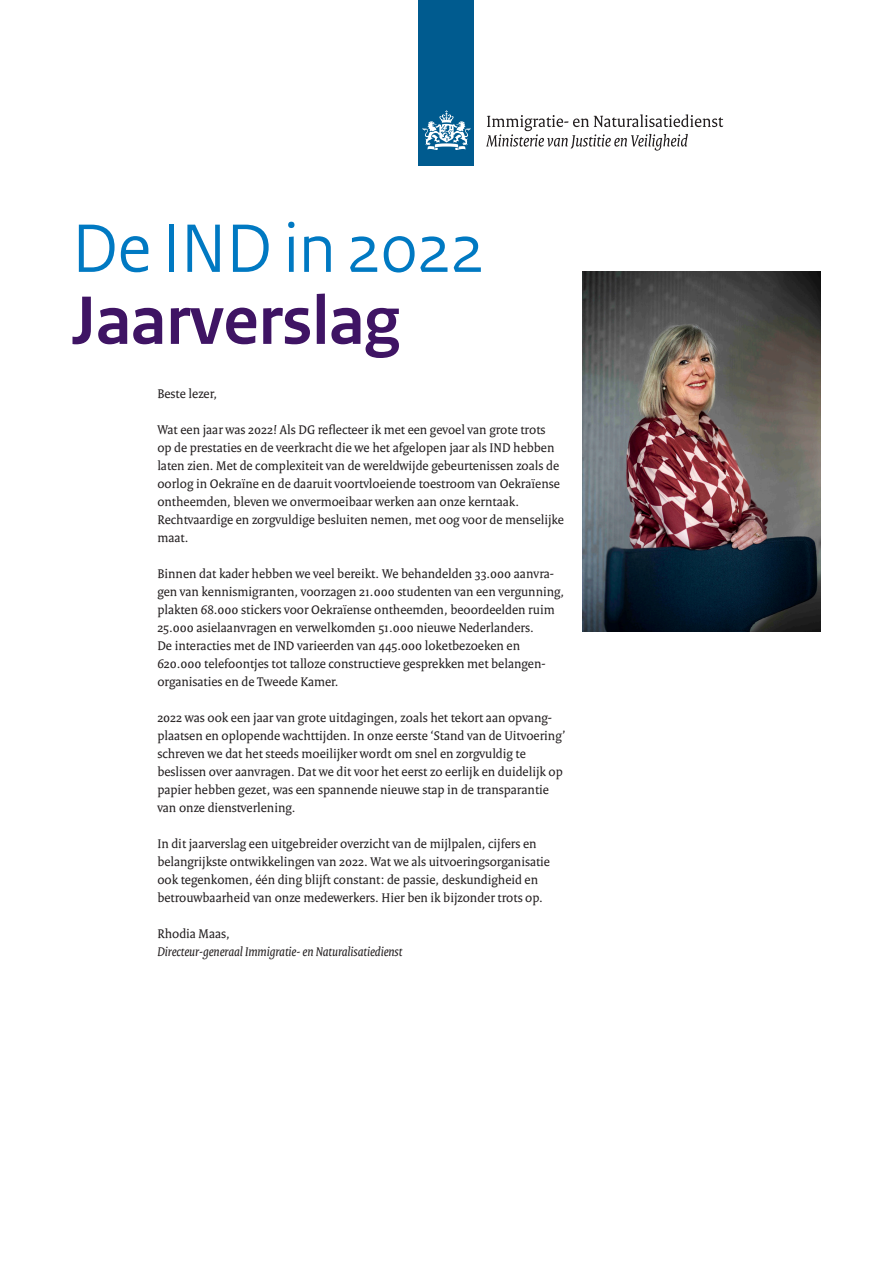
<style>
.page{position:relative;width:893px;height:1263px;background:#fff}
.page>*{position:absolute;margin:0;border:0;box-sizing:border-box;transform-origin:0 0}
._03_RO_Kop{font:72px "Rijksoverheid Sans Heading";color:#0079c2}
._03_RO_Kop-2{font:700 72px "Rijksoverheid Sans Heading";color:#3f1464}
._10_RO_Broodtekst_Serif{font:13.5px/18px "Rijksoverheid Serif";color:#231f20}
._10_RO_Broodtekst_Serif-2{font:italic 13.5px "Rijksoverheid Serif";color:#231f20}
</style>
<div class="page">
<div style="left:419px;top:0;width:55px;height:166px;background:#005b8f"></div>
<svg style="left:423px;top:110px;width:47px;height:40px"></svg>
<svg style="left:486px;top:114px;width:237px;height:37px"></svg>
<img style="left:583px;top:272px;width:238px;height:360px">
<p class="_03_RO_Kop" style="left:72px;top:207px;width:413px">De IND in 2022</p>
<p class="_03_RO_Kop-2" style="left:72px;top:280px;width:329px">Jaarverslag</p>
<p class="_10_RO_Broodtekst_Serif" style="left:157px;top:384px;width:61px">Beste lezer,</p>
<p class="_10_RO_Broodtekst_Serif" style="left:157px;top:420px;width:408px">Wat een jaar was 2022! Als DG reflecteer ik met een gevoel van grote trots<br>op de prestaties en de veerkracht die we het afgelopen jaar als IND hebben laten zien. Met de complexiteit van de wereldwijde gebeurtenissen zoals de oorlog in Oekraïne en de daaruit voortvloeiende toestroom van Oekraïense ontheemden, bleven we onvermoeibaar werken aan onze kerntaak.<br>Rechtvaardige en zorgvuldige besluiten nemen, met oog voor de menselijke maat.</p>
<p class="_10_RO_Broodtekst_Serif" style="left:157px;top:564px;width:408px">Binnen dat kader hebben we veel bereikt. We behandelden 33.000 aanvra&shy;gen van kennismigranten, voorzagen 21.000 studenten van een vergunning, plakten 68.000 stickers voor Oekraïense ontheemden, beoordeelden ruim 25.000 asielaanvragen en verwelkomden 51.000 nieuwe Nederlanders.<br>De interacties met de IND varieerden van 445.000 loketbezoeken en 620.000 telefoontjes tot talloze constructieve gesprekken met belangen&shy;organisaties en de Tweede Kamer.</p>
<p class="_10_RO_Broodtekst_Serif" style="left:157px;top:708px;width:410px">2022 was ook een jaar van grote uitdagingen, zoals het tekort aan opvang&shy;plaatsen en oplopende wachttijden. In onze eerste ‘Stand van de Uitvoering’ schreven we dat het steeds moeilijker wordt om snel en zorgvuldig te beslissen over aanvragen. Dat we dit voor het eerst zo eerlijk en duidelijk op papier hebben gezet, was een spannende nieuwe stap in de transparantie van onze dienstverlening.</p>
<p class="_10_RO_Broodtekst_Serif" style="left:157px;top:834px;width:394px">In dit jaarverslag een uitgebreider overzicht van de mijlpalen, cijfers en belangrijkste ontwikkelingen van 2022. Wat we als uitvoeringsorganisatie ook tegenkomen, één ding blijft constant: de passie, deskundigheid en betrouwbaarheid van onze medewerkers. Hier ben ik bijzonder trots op.</p>
<p class="_10_RO_Broodtekst_Serif" style="left:157px;top:924px;width:74px">Rhodia Maas,</p>
<p class="_10_RO_Broodtekst_Serif-2" style="left:157px;top:943px;width:247px">Directeur-generaal Immigratie- en Naturalisatiedienst</p>
</div>
